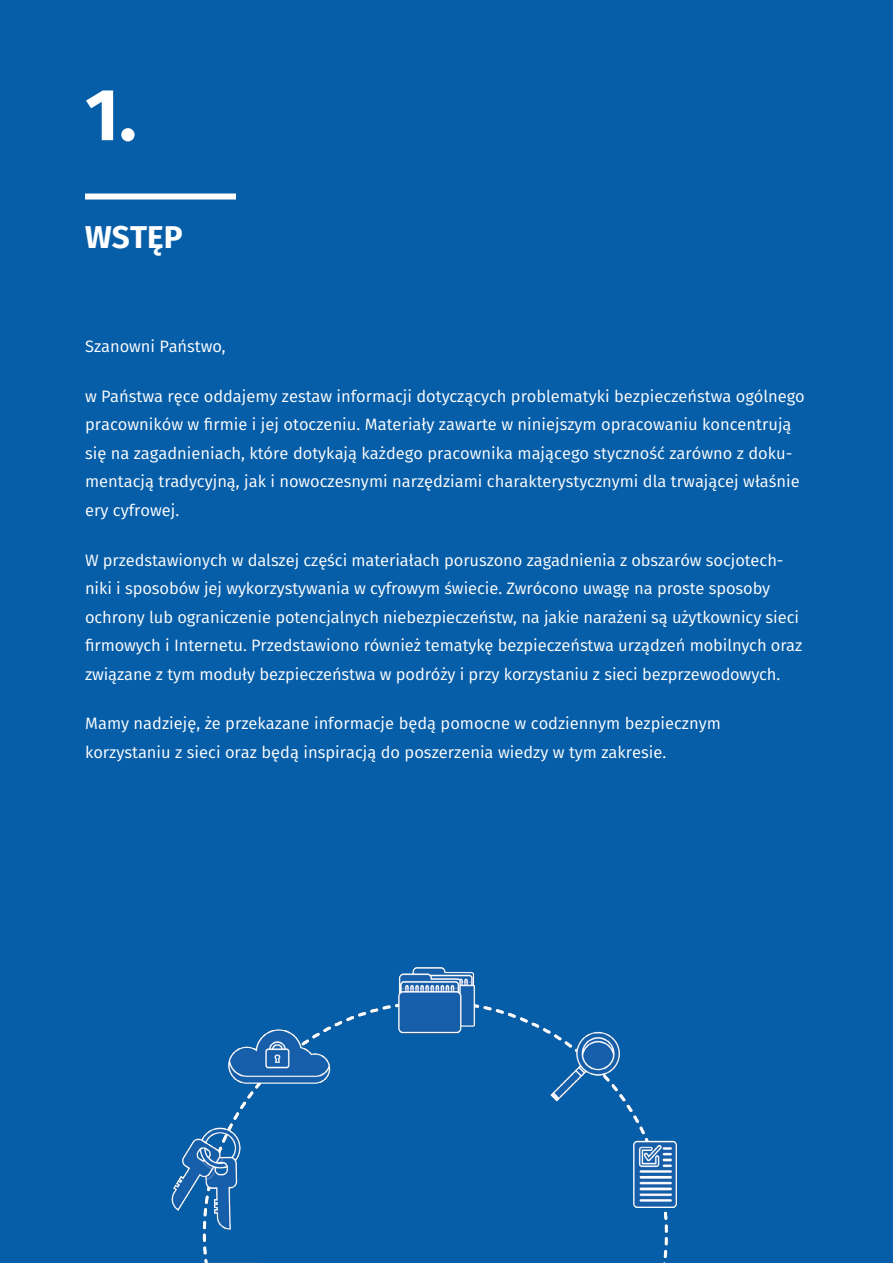
<style>
.page{position:relative;width:893px;height:1263px;background:#075ea8}
.page>*{position:absolute;margin:0;border:0;box-sizing:border-box;transform-origin:0 0}
.t1{font:700 73.5px "Fira Sans";color:#fff}
.t2{font:700 31.5px "Fira Sans";letter-spacing:.005em;color:#fff}
.t3{font:16.5px/28.5px "Fira Sans";color:#fff}
</style>
<div class="page">
<div style="left:85px;top:193px;width:151px;height:6px;background:#fff"></div>
<img style="left:171px;top:967px;width:507px;height:296px">
<p class="t1" style="left:85px;top:63px;width:53px">1.</p>
<p class="t2" style="left:85px;top:215px;width:99px">WSTĘP</p>
<p class="t3" style="left:85px;top:332px;width:142px">Szanowni Państwo,</p>
<p class="t3" style="left:85px;top:382px;width:721px">w Państwa ręce oddajemy zestaw informacji dotyczących problematyki bezpieczeństwa ogólnego pracowników w frmie i jej otoczeniu. Materiały zawarte w niniejszym opracowaniu koncentrują się na zagadnieniach, które dotykają każdego pracownika mającego styczność zarówno z doku&shy;mentacją tradycyjną, jak i nowoczesnymi narzędziami charakterystycznymi dla trwającej właśnie ery cyfrowej.</p>
<p class="t3" style="left:85px;top:545px;width:719px">W przedstawionych w dalszej części materiałach poruszono zagadnienia z obszarów socjotech&shy;niki i sposobów jej wykorzystywania w cyfrowym świecie. Zwrócono uwagę na proste sposoby ochrony lub ograniczenie potencjalnych niebezpieczeństw, na jakie narażeni są użytkownicy sieci frmowych i Internetu. Przedstawiono również tematykę bezpieczeństwa urządzeń mobilnych oraz związane z tym moduły bezpieczeństwa w podróży i przy korzystaniu z sieci bezprzewodowych.</p>
<p class="t3" style="left:85px;top:709px;width:637px">Mamy nadzieję, że przekazane informacje będą pomocne w codziennym bezpiecznym korzystaniu z sieci oraz będą inspiracją do poszerzenia wiedzy w tym zakresie.</p>
</div>
